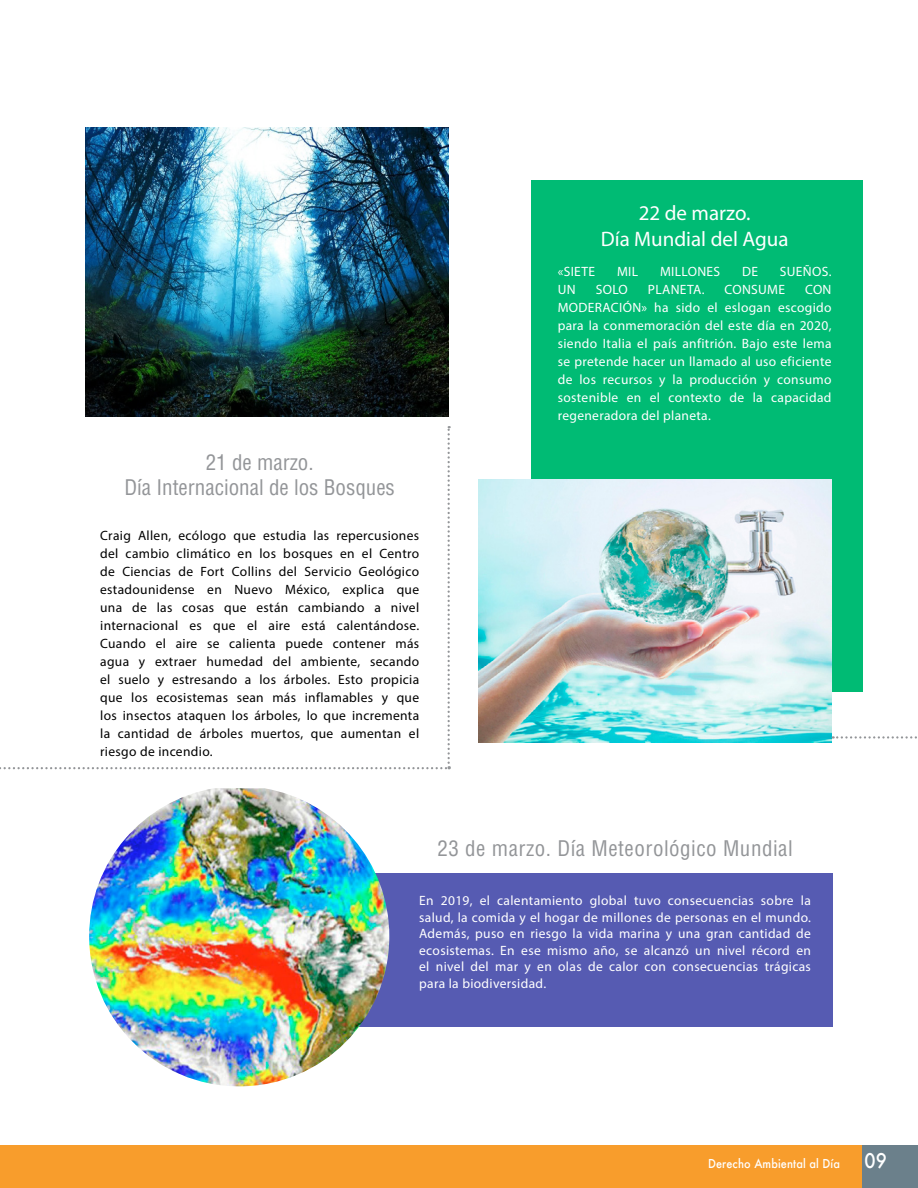
<style>
.page{position:relative;width:918px;height:1188px;background:#fff}
.page>*{position:absolute;margin:0;border:0;box-sizing:border-box;transform-origin:0 0}
.t1{font:condensed 21px/25.2px "Helvetica LT Std";color:#939598;text-align:center}
.t2{font:condensed 21px "Helvetica LT Std";letter-spacing:.025em;color:#939598}
.t3{font:21px/25.2px "Myriad Pro";color:#fff;text-align:center}
.t4{font:13.5px/18px "Myriad Pro";letter-spacing:.025em;color:#fff;text-align:justify}
.t5{font:13.5px/18px "Myriad Pro";letter-spacing:.025em;color:#000;text-align:justify}
.t6{font:500 12px "Futura";letter-spacing:.01em;color:#fff;scale:.91 1}
.s1{font-size:19.8px}
</style>
<div class="page">
<div style="left:201px;top:873px;width:632px;height:153px;background:#565bb2"></div>
<div style="left:0;top:1145px;width:918px;height:43px;background:#f89d2c"></div>
<div style="left:862px;top:1145px;width:56px;height:43px;background:#6b808b"></div>
<div style="left:531px;top:180px;width:331px;height:512px;background:#00bb74"></div>
<img style="left:85px;top:128px;width:364px;height:288px">
<img style="left:478px;top:479px;width:354px;height:264px">
<img style="left:89px;top:788px;width:300px;height:298px">
<svg style="left:833px;top:736px;width:84px;height:3px"></svg>
<svg style="left:0;top:426px;width:450px;height:343px"></svg>
<h1 class="t3" style="left:601px;top:201px;width:189px">22 de marzo.<br>Día Mundial del Agua</h1>
<h1 class="t1" style="left:124px;top:450px;width:272px">21 de marzo.<br>Día Internacional de los Bosques</h1>
<p class="t5" style="left:100px;top:526px;width:321px">Craig Allen, ecólogo que estudia las repercusiones del cambio climático en los bosques en el Centro de Ciencias de Fort Collins del Servicio Geológico estadounidense en Nuevo México, explica que una de las cosas que están cambiando a nivel internacional es que el aire está calentándose.<br>Cuando el aire se calienta puede contener más agua y extraer humedad del ambiente, secando el suelo y estresando a los árboles. Esto propicia que los ecosistemas sean más inflamables y que los insectos ataquen los árboles, lo que incrementa la cantidad de árboles muertos, que aumentan el riesgo de incendio.</p>
<p class="t4" style="left:558px;top:262px;width:39px">«SIETE</p>
<p class="t4" style="left:617px;top:262px;width:17px">MIL</p>
<p class="t4" style="left:660px;top:262px;width:19px">MILLO</p>
<p class="t4" style="left:697px;top:262px;width:24px">NES</p>
<p class="t4" style="left:742px;top:262px;width:17px">DE</p>
<p class="t4" style="left:780px;top:262px;width:53px">SUEÑOS.</p>
<p class="t4" style="left:558px;top:280px;width:19px">UN</p>
<p class="t4" style="left:596px;top:280px;width:17px">SOLO</p>
<p class="t4" style="left:648px;top:280px;width:58px">PLANETA.</p>
<p class="t4" style="left:725px;top:280px;width:62px">CONSUME</p>
<p class="t4" style="left:805px;top:280px;width:28px">CO N</p>
<p class="t4" style="left:558px;top:298px;width:45px">MODERACI</p>
<p class="t4" style="left:558px;top:298px;width:275px;text-indent:65px">ÓN» ha sido el eslogan escogido para la conmemoración del este día en 2020, siendo Italia el país anfitrión. Bajo este lema se pretende hacer un llamado al uso eficiente de los recursos y la producción y consumo sostenible en el contexto de la capacidad regeneradora del planeta.</p>
<h1 class="t2" style="left:437px;top:835px;width:357px">23 de marzo. Día Meteorológico Mundial</h1>
<p class="t4" style="left:419px;top:892px;width:393px;line-height:16.5px">En 2019, el calentamiento global tuvo consecuencias sobre la salud, la comida y el hogar de millones de personas en el mundo.<br>Además, puso en riesgo la vida marina y una gran cantidad de ecosistemas. En ese mismo año, se alcanzó un nivel récord en el nivel del mar y en olas de calor con consecuencias trágicas para la biodiversidad.</p>
<p class="t6" style="left:708px;top:1155px;width:198px">Derecho Ambiental al Día <span class="s1">09</span></p>
</div>
